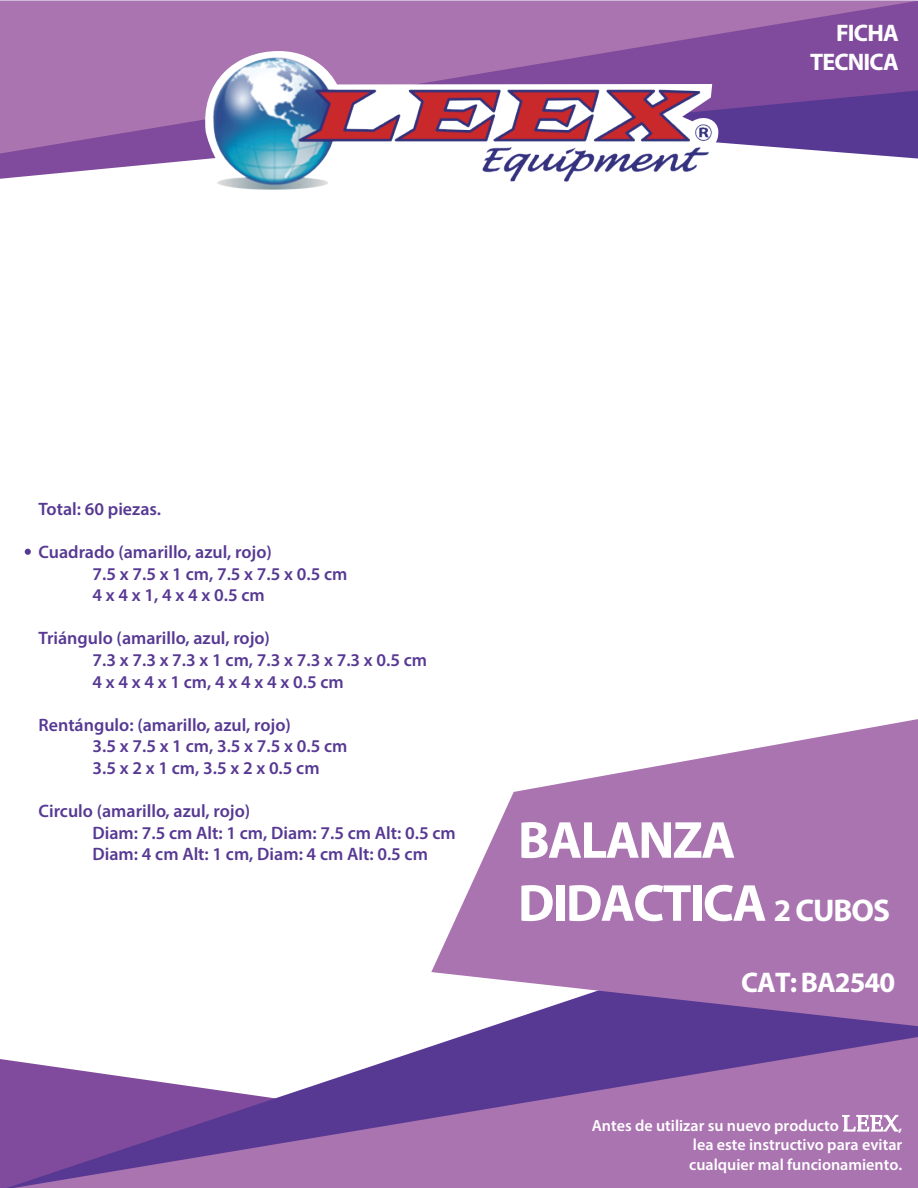
<style>
.page{position:relative;width:918px;height:1188px;background:#fff}
.page>*{position:absolute;margin:0;border:0;box-sizing:border-box;transform-origin:0 0}
.t1{font:700 52.5px/63px "Myriad Pro";letter-spacing:-.035em;color:#fff}
.t2{font:700 28.5px "Myriad Pro";letter-spacing:-.035em;color:#fff}
.t3{font:700 24px/28.8px "Myriad Pro";letter-spacing:-.035em;color:#fff;text-align:right}
.t4{font:600 18px/21.6px "Myriad Pro";color:#573993}
.t5{font:600 16.05px/19.4px "Myriad Pro";color:#fff;text-align:justify}
.s1{font-size:31.5px}
.s2{font-family:"Palatino Linotype";font-weight:400;font-size:22.5px}
</style>
<div class="page">
<svg style="left:0;top:154px;width:918px;height:25px"></svg>
<svg style="left:0;top:1px;width:918px;height:153px;background:#9764a9"></svg>
<svg style="left:7px;top:1026px;width:911px;height:162px"></svg>
<svg style="left:13px;top:1037px;width:905px;height:151px;background:#9971b0"></svg>
<svg style="left:431px;top:719px;width:487px;height:307px;fill:#aa74b1"></svg>
<svg style="left:841px;top:1105px;width:58px;height:53px;background:#b484ba"></svg>
<svg style="left:190px;top:51px;width:536px;height:128px"></svg>
<img style="left:205px;top:46px;width:513px;height:144px">
<svg style="left:25px;top:549px;width:6px;height:6px"></svg>
<h3 class="t3" style="left:810px;top:18px;width:90px">FICHA<br>TECNICA</h3>
<p class="t4" style="left:39px;top:498px;width:124px">Total: 60 piezas.</p>
<p class="t4" style="left:93px;top:541px;width:256px;text-indent:-54px">Cuadrado (amarillo, azul, rojo)<br>7.5 x 7.5 x 1 cm, 7.5 x 7.5 x 0.5 cm<br>4 x 4 x 1, 4 x 4 x 0.5 cm</p>
<p class="t4" style="left:93px;top:627px;width:336px;text-indent:-54px">Triángulo (amarillo, azul, rojo)<br>7.3 x 7.3 x 7.3 x 1 cm, 7.3 x 7.3 x 7.3 x 0.5 cm<br>4 x 4 x 4 x 1 cm, 4 x 4 x 4 x 0.5 cm</p>
<p class="t4" style="left:93px;top:714px;width:256px;text-indent:-54px">Rentángulo: (amarillo, azul, rojo)<br>3.5 x 7.5 x 1 cm, 3.5 x 7.5 x 0.5 cm<br>3.5 x 2 x 1 cm, 3.5 x 2 x 0.5 cm</p>
<p class="t4" style="left:93px;top:800px;width:365px;text-indent:-54px">Circulo (amarillo, azul, rojo)<br>Diam: 7.5 cm Alt: 1 cm, Diam: 7.5 cm Alt: 0.5 cm<br>Diam: 4 cm Alt: 1 cm, Diam: 4 cm Alt: 0.5 cm</p>
<h1 class="t1" style="left:518px;top:807px;width:374px">BALANZA<br>DIDACTICA <span class="s1">2 CUBOS</span></h1>
<h2 class="t2" style="left:741px;top:963px;width:155px">CAT: BA2540</h2>
<p class="t5" style="left:689px;top:1116px;width:215px;text-indent:-97px">Antes de utilizar su nuevo producto <span class="s2">LEEX</span>, lea este instructivo para evitar cualquier mal funcionamiento.</p>
</div>
